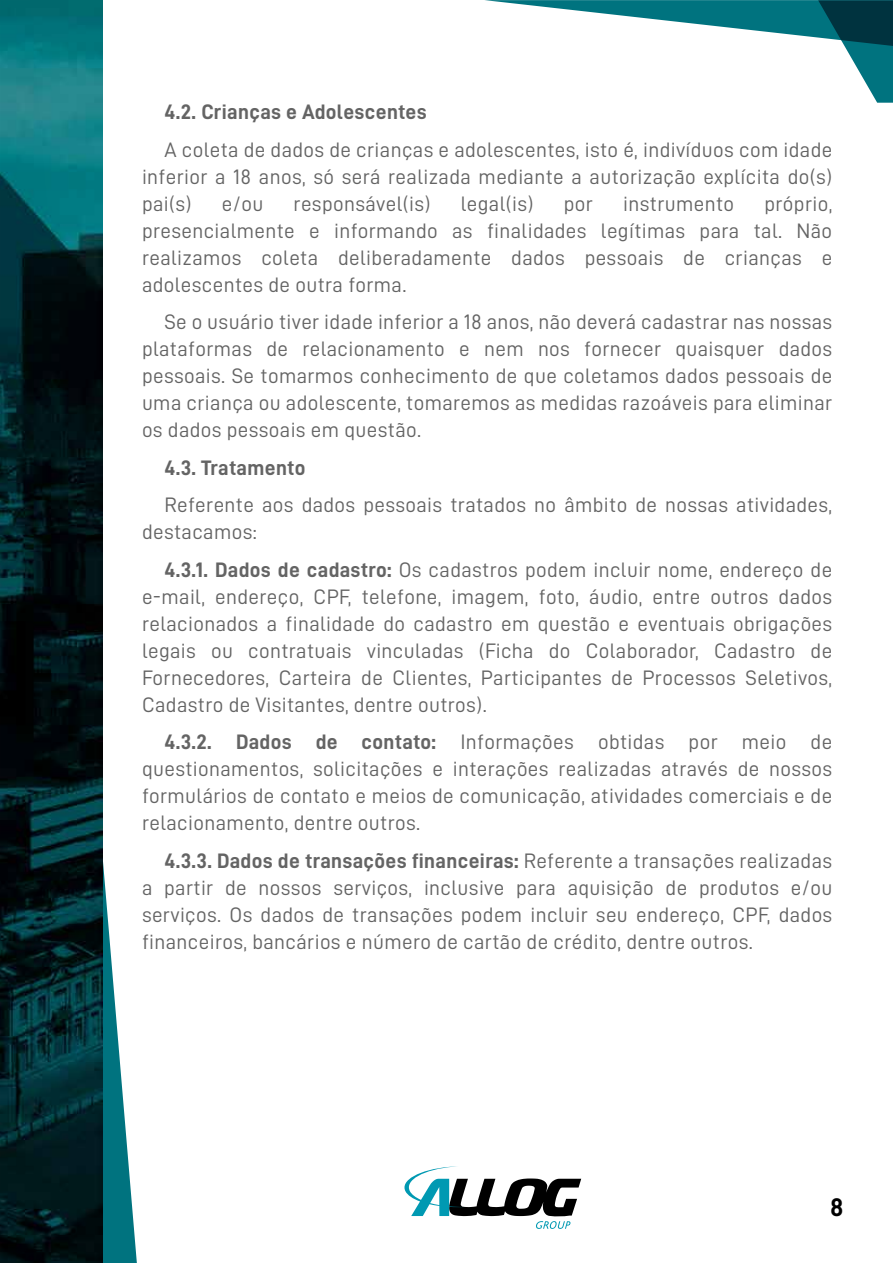
<style>
.page{position:relative;width:893px;height:1263px;background:#fff}
.page>*{position:absolute;margin:0;border:0;box-sizing:border-box;transform-origin:0 0}
.t1{font:25.5px "D DIN Bold";color:#000}
.t2{font:21px/27px "D DIN";letter-spacing:.015em;color:#646464;text-align:justify}
.t3{font:21px "D DIN Bold";letter-spacing:.015em;color:#646464}
.s1{font-family:"D DIN Bold"}
.s2{font-family:"D DIN"}
</style>
<div class="page">
<svg style="left:485px;top:0;width:408px;height:103px"></svg>
<svg style="left:404px;top:1166px;width:177px;height:63px"></svg>
<svg style="left:1px;top:862px;width:136px;height:401px"></svg>
<img style="left:0;top:0;width:103px;height:1262px">
<p class="t3" style="left:164px;top:100px;width:264px">4.2. Crianças e Adolescentes</p>
<p class="t2" style="left:142px;top:135px;width:692px;text-indent:22px">A coleta de dados de crianças e adolescentes, isto é, indivíduos com idade inferior a 18 anos, só será realizada mediante a autorização explícita do(s) pai(s)</p>
<p class="t2" style="left:222px;top:189px;width:43px">e/ou</p>
<p class="t2" style="left:294px;top:189px;width:138px">responsável(is)</p>
<p class="t2" style="left:461px;top:189px;width:74px">legal(is)</p>
<p class="t2" style="left:564px;top:189px;width:31px">por</p>
<p class="t2" style="left:623px;top:189px;width:112px">instrumento</p>
<p class="t2" style="left:142px;top:189px;width:692px;text-indent:622px">próprio, presencialmente e informando as finalidades legítimas para tal. Não realizamos coleta deliberadamente dados pessoais de crianças e adolescentes de outra forma.</p>
<p class="t2" style="left:142px;top:308px;width:692px;text-indent:22px">Se o usuário tiver idade inferior a 18 anos, não deverá cadastrar nas nossas plataformas de relacionamento e nem nos fornecer quaisquer dados pessoais. Se tomarmos conhecimento de que coletamos dados pessoais de uma criança ou adolescente, tomaremos as medidas razoáveis para eliminar os dados pessoais em questão.</p>
<p class="t3" style="left:164px;top:456px;width:142px">4.3. Tratamento</p>
<p class="t2" style="left:142px;top:491px;width:692px;text-indent:22px">Referente aos dados pessoais tratados no âmbito de nossas atividades, destacamos:</p>
<p class="t2" style="left:142px;top:556px;width:692px;text-indent:22px"><span class="s1">4.3.1. Dados de cadastro:</span> Os cadastros podem incluir nome, endereço de e-mail, endereço, CPF, telefone, imagem, foto, áudio, entre outros dados relacionados a finalidade do cadastro em questão e eventuais obrigações legais ou contratuais vinculadas (Ficha do Colaborador, Cadastro de Fornecedores, Carteira de Clientes, Participantes de Processos Seletivos, Cadastro de Visitantes, dentre outros).</p>
<p class="t2" style="left:142px;top:728px;width:692px;text-indent:22px"><span class="s1">4.3.2. Dados de contato:</span> Informações obtidas por meio de questionamentos, solicitações e interações realizadas através de nossos formulários de contato e meios de comunicação, atividades comerciais e de relacionamento, dentre outros.</p>
<p class="t3" style="left:164px;top:849px;width:669px">4.3.3. Dados de transações financeiras: <span class="s2">Referente a transações realizadas</span></p>
<p class="t2" style="left:142px;top:874px;width:692px">a partir de nossos serviços, inclusive para aquisição de produtos e/ou serviços. Os dados de transações podem incluir seu endereço, CPF, dados financeiros, bancários e número de cartão de crédito, dentre outros.</p>
<p class="t1" style="left:830px;top:1192px;width:15px">8</p>
</div>
